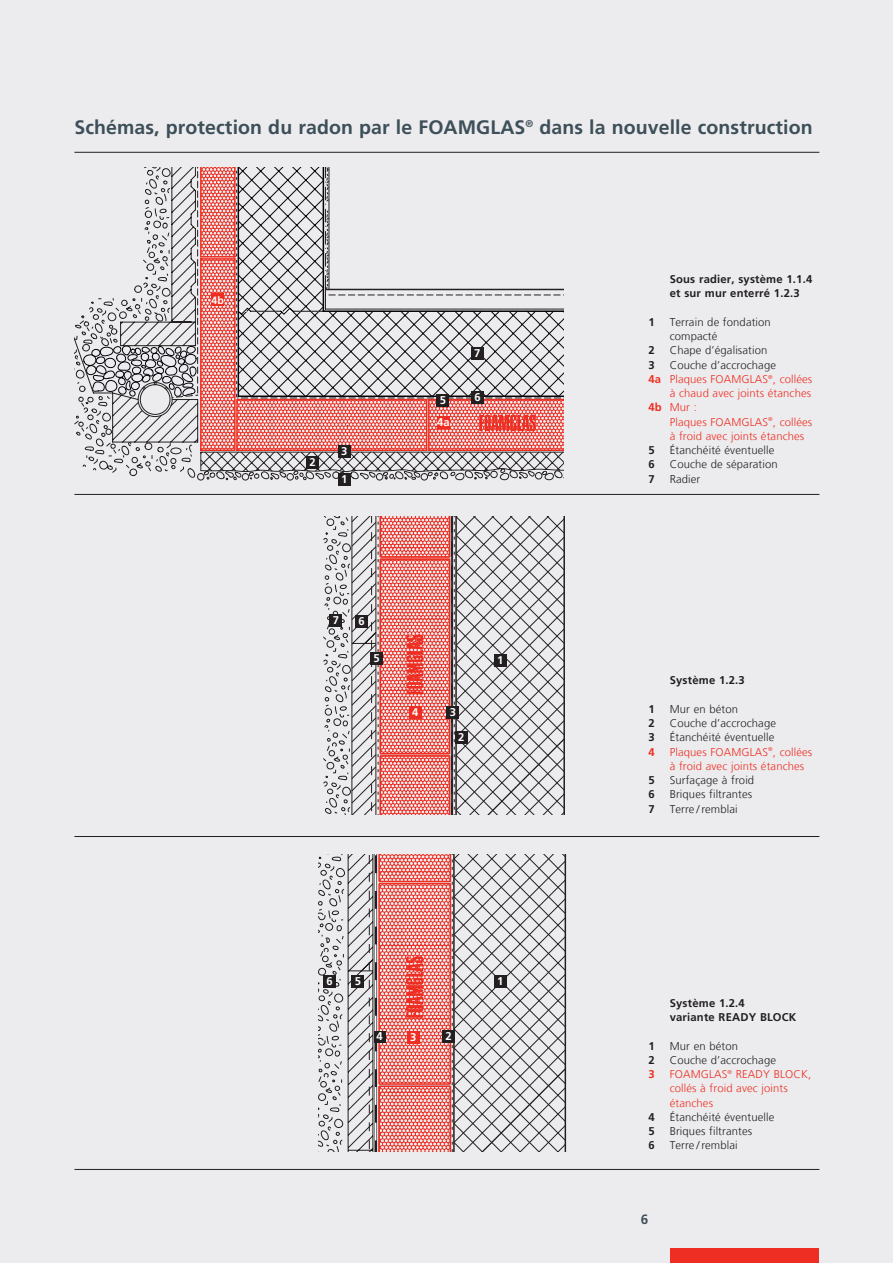
<style>
.page{position:relative;width:893px;height:1263px;background:#ececee}
.page>*{position:absolute;margin:0;border:0;box-sizing:border-box;transform-origin:0 0}
.t1{font:700 19.5px "Frutiger LT Com";letter-spacing:.005em;color:#3d4f59}
.t2{font:700 13.5px "Frutiger LT Com";color:#3d4f59}
.t3{font:300 11.25px/14.2px "Frutiger LT Com";letter-spacing:.01em;color:#231f20}
.t4{font:300 11.25px/14.2px "Frutiger LT Com";letter-spacing:.01em;color:#ee2e22}
.t5{font:700 11.25px/14.2px "Frutiger LT Com";letter-spacing:.015em;color:#231f20}
.t6{font:700 11.25px "Frutiger LT Com";color:#fff}
.t7{font:700 11.25px "Frutiger LT Com";color:#ee2e22}
.t8{font:700 10.5px "Frutiger LT Com";color:#fff}
.s1{font-weight:700}
</style>
<div class="page">
<div style="left:670px;top:1248px;width:149px;height:15px;background:#ee2e22"></div>
<svg style="left:74px;top:168px;width:490px;height:312px"></svg>
<div style="left:338px;top:473px;width:13px;height:13px;background:#231f20"></div>
<div style="left:437px;top:416px;width:13px;height:13px;background:#ee2e22"></div>
<div style="left:338px;top:445px;width:13px;height:13px;background:#231f20"></div>
<div style="left:471px;top:391px;width:13px;height:13px;background:#231f20"></div>
<div style="left:436px;top:394px;width:13px;height:12px;background:#231f20"></div>
<hr style="left:74px;top:152px;width:745px;height:1px;background:#231f20">
<hr style="left:74px;top:494px;width:745px;height:1px;background:#231f20">
<hr style="left:74px;top:836px;width:745px;height:1px;background:#231f20">
<hr style="left:74px;top:1169px;width:745px;height:1px;background:#231f20">
<svg style="left:323px;top:517px;width:242px;height:298px"></svg>
<svg style="left:319px;top:854px;width:247px;height:298px"></svg>
<div style="left:409px;top:706px;width:13px;height:13px;background:#ee2e22"></div>
<div style="left:494px;top:654px;width:13px;height:13px;background:#231f20"></div>
<div style="left:329px;top:614px;width:13px;height:13px;background:#231f20"></div>
<div style="left:355px;top:615px;width:13px;height:12px;background:#231f20"></div>
<div style="left:455px;top:731px;width:13px;height:12px;background:#231f20"></div>
<div style="left:370px;top:652px;width:13px;height:13px;background:#231f20"></div>
<div style="left:407px;top:1031px;width:13px;height:12px;background:#ee2e22"></div>
<div style="left:494px;top:975px;width:13px;height:13px;background:#231f20"></div>
<div style="left:374px;top:1032px;width:11px;height:11px;background:#231f20"></div>
<div style="left:323px;top:975px;width:13px;height:13px;background:#231f20"></div>
<div style="left:442px;top:1030px;width:13px;height:13px;background:#231f20"></div>
<div style="left:352px;top:975px;width:12px;height:13px;background:#231f20"></div>
<div style="left:446px;top:706px;width:13px;height:13px;background:#231f20"></div>
<div style="left:306px;top:456px;width:13px;height:13px;background:#231f20"></div>
<div style="left:211px;top:293px;width:13px;height:13px;background:#ee2e22"></div>
<div style="left:471px;top:347px;width:13px;height:13px;background:#231f20"></div>
<h1 class="t1" style="left:74px;top:120px;width:740px">Schémas, protection du radon par le FOAMGLAS<sup>®</sup> dans la nouvelle construction</h1>
<p class="t8" style="left:212px;top:296px;width:14px">4b</p>
<p class="t6" style="left:309px;top:458px;width:8px">2</p>
<p class="t6" style="left:341px;top:447px;width:8px">3</p>
<p class="t6" style="left:341px;top:475px;width:8px">1</p>
<p class="t6" style="left:474px;top:348px;width:8px">7</p>
<p class="t6" style="left:440px;top:395px;width:8px">5</p>
<p class="t6" style="left:474px;top:392px;width:8px">6</p>
<p class="t6" style="left:437px;top:417px;width:14px">4a</p>
<p class="t6" style="left:333px;top:616px;width:8px">7</p>
<p class="t6" style="left:358px;top:616px;width:8px">6</p>
<p class="t6" style="left:374px;top:654px;width:8px">5</p>
<p class="t6" style="left:412px;top:708px;width:8px">4</p>
<p class="t6" style="left:450px;top:707px;width:8px">3</p>
<p class="t6" style="left:458px;top:732px;width:8px">2</p>
<p class="t6" style="left:497px;top:655px;width:8px">1</p>
<p class="t6" style="left:326px;top:977px;width:8px">6</p>
<p class="t6" style="left:355px;top:977px;width:8px">5</p>
<p class="t6" style="left:376px;top:1032px;width:8px">4</p>
<p class="t6" style="left:410px;top:1032px;width:8px">3</p>
<p class="t6" style="left:445px;top:1032px;width:8px">2</p>
<p class="t6" style="left:497px;top:977px;width:8px">1</p>
<p class="t5" style="left:670px;top:273px;width:144px">Sous radier, système 1.1.4 et sur mur enterré 1.2.3</p>
<p class="t5" style="left:648px;top:316px;width:8px">1</p>
<p class="t3" style="left:670px;top:316px;width:103px">Terrain de fondation compacté</p>
<p class="t5" style="left:648px;top:344px;width:8px">2</p>
<p class="t3" style="left:670px;top:344px;width:99px">Chape d’égalisation</p>
<p class="t5" style="left:648px;top:359px;width:8px">3</p>
<p class="t3" style="left:670px;top:359px;width:108px">Couche d’accrochage</p>
<p class="t4" style="left:648px;top:373px;width:165px"><span class="s1">4a</span> Plaques FOAMGLAS<sup>®</sup>, collées</p>
<p class="t4" style="left:670px;top:387px;width:143px">à chaud avec joints étanches</p>
<p class="t4" style="left:648px;top:401px;width:50px"><span class="s1">4b</span> Mur :</p>
<p class="t4" style="left:670px;top:416px;width:144px">Plaques FOAMGLAS<sup>®</sup>, collées</p>
<p class="t4" style="left:670px;top:430px;width:136px">à froid avec joints étanches</p>
<p class="t5" style="left:648px;top:444px;width:8px">5</p>
<p class="t3" style="left:670px;top:444px;width:106px">Étanchéité éventuelle</p>
<p class="t5" style="left:648px;top:458px;width:8px">6</p>
<p class="t3" style="left:670px;top:458px;width:110px">Couche de séparation</p>
<p class="t5" style="left:648px;top:473px;width:8px">7</p>
<p class="t3" style="left:670px;top:473px;width:32px">Radier</p>
<p class="t5" style="left:670px;top:674px;width:77px">Système 1.2.3</p>
<p class="t5" style="left:648px;top:703px;width:8px">1</p>
<p class="t3" style="left:670px;top:703px;width:70px">Mur en béton</p>
<p class="t5" style="left:648px;top:717px;width:8px">2</p>
<p class="t3" style="left:670px;top:717px;width:108px">Couche d’accrochage</p>
<p class="t5" style="left:648px;top:731px;width:8px">3</p>
<p class="t3" style="left:670px;top:731px;width:106px">Étanchéité éventuelle</p>
<p class="t7" style="left:648px;top:747px;width:8px">4</p>
<p class="t4" style="left:670px;top:746px;width:144px">Plaques FOAMGLAS<sup>®</sup>, collées à froid avec joints étanches</p>
<p class="t5" style="left:648px;top:774px;width:8px">5</p>
<p class="t3" style="left:670px;top:774px;width:86px">Surfaçage à froid</p>
<p class="t5" style="left:648px;top:788px;width:8px">6</p>
<p class="t3" style="left:670px;top:788px;width:84px">Briques filtrantes</p>
<p class="t5" style="left:648px;top:803px;width:8px">7</p>
<p class="t3" style="left:670px;top:803px;width:69px">Terre /remblai</p>
<p class="t5" style="left:670px;top:997px;width:128px">Système 1.2.4<br>variante READY BLOCK</p>
<p class="t5" style="left:648px;top:1039px;width:8px">1</p>
<p class="t3" style="left:670px;top:1039px;width:70px">Mur en béton</p>
<p class="t5" style="left:648px;top:1054px;width:8px">2</p>
<p class="t3" style="left:670px;top:1054px;width:108px">Couche d’accrochage</p>
<p class="t7" style="left:648px;top:1069px;width:8px">3</p>
<p class="t4" style="left:670px;top:1068px;width:143px">FOAMGLAS<sup>®</sup> READY BLOCK, collés à froid avec joints étanches</p>
<p class="t5" style="left:648px;top:1111px;width:8px">4</p>
<p class="t3" style="left:670px;top:1111px;width:106px">Étanchéité éventuelle</p>
<p class="t5" style="left:648px;top:1125px;width:8px">5</p>
<p class="t3" style="left:670px;top:1125px;width:84px">Briques filtrantes</p>
<p class="t5" style="left:648px;top:1139px;width:8px">6</p>
<p class="t3" style="left:670px;top:1139px;width:69px">Terre /remblai</p>
<p class="t2" style="left:641px;top:1213px;width:9px">6</p>
</div>
